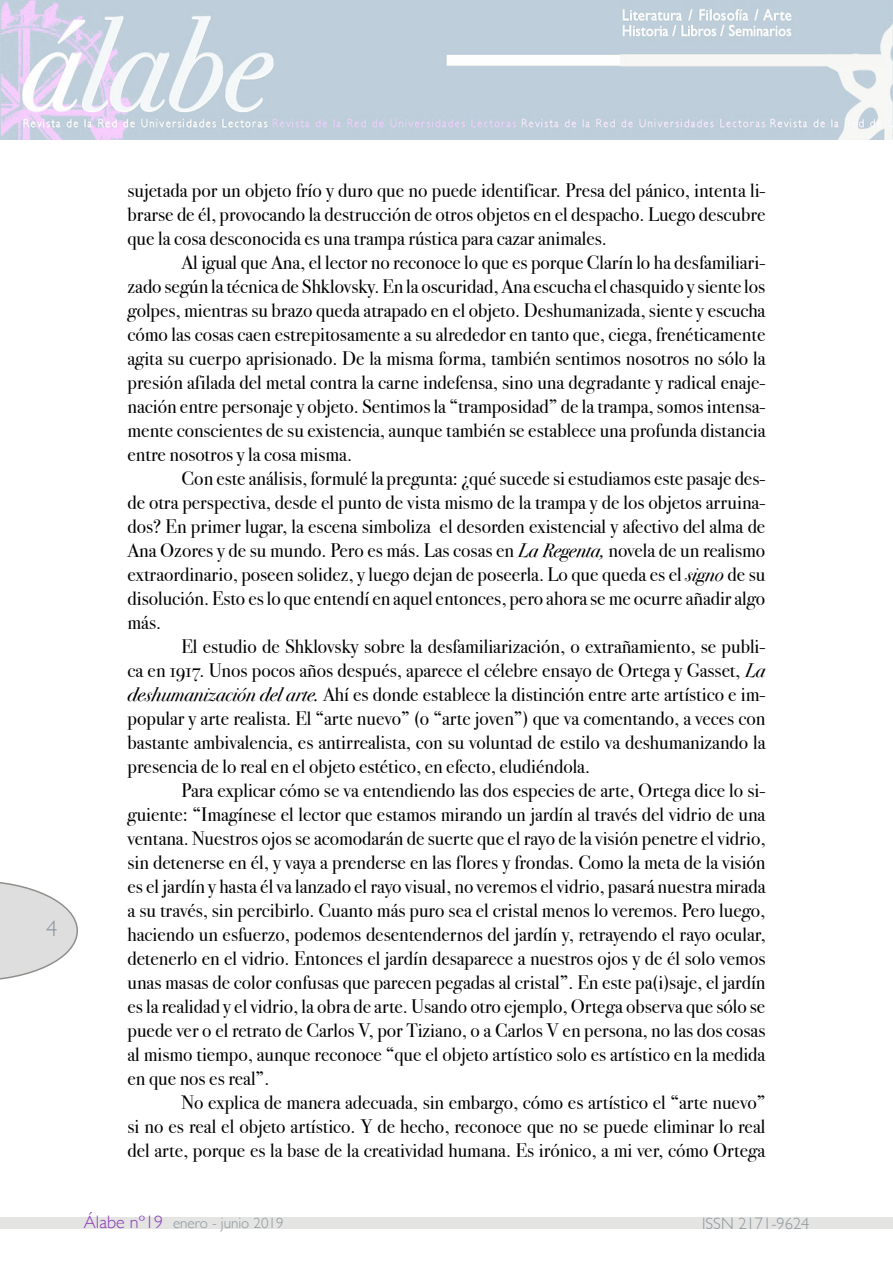
<style>
.page{position:relative;width:893px;height:1263px;background:#fff}
.page>*{position:absolute;margin:0;border:0;box-sizing:border-box;transform-origin:0 0}
.t1{font:300 22.5px "Gill Sans";color:#8a949d}
.t2{font:19.5px/24px "Bodoni Svty Two OSITCTT Book";color:#000;text-align:justify}
.t3{font:300 16.5px "Gill Sans";color:#8c959c}
.t4{font:300 15px "Gill Sans";color:#8c959c}
.s1{font-family:"Bodoni Svty Two OSITCTT Book It"}
.s2{font-size:18px;color:#893ab6}
</style>
<div class="page">
<svg style="left:0;top:882px;width:78px;height:98px"></svg>
<div style="left:0;top:1218px;width:893px;height:11px;background:#e4e4e3"></div>
<img style="left:0;top:0;width:893px;height:139px">
<p class="t1" style="left:46px;top:911px;width:13px">4</p>
<p class="t2" style="left:128px;top:178px;width:639px">sujetada por un objeto frío y duro que no puede identificar. Presa del pánico, intenta li&shy;brarse de él, provocando la destrucción de otros objetos en el despacho. Luego descubre que la cosa desconocida es una trampa rústica para cazar animales.</p>
<p class="t2" style="left:128px;top:250px;width:639px;text-indent:54px">Al igual que Ana, el lector no reconoce lo que es porque Clarín lo ha desfamiliari&shy;zado según la técnica de Shklovsky. En la oscuridad, Ana escucha el chasquido y siente los golpes, mientras su brazo queda atrapado en el objeto. Deshumanizada, siente y escucha cómo las cosas caen estrepitosamente a su alrededor en tanto que, ciega, frenéticamente agita su cuerpo aprisionado. De la misma forma, también sentimos nosotros no sólo la presión afilada del metal contra la carne indefensa, sino una degradante y radical enaje&shy;nación entre personaje y objeto. Sentimos la “tramposidad” de la trampa, somos intensa&shy;mente conscientes de su existencia, aunque también se establece una profunda distancia entre nosotros y la cosa misma.</p>
<p class="t2" style="left:128px;top:466px;width:639px;text-indent:54px">Con este análisis, formulé la pregunta: ¿qué sucede si estudiamos este pasaje des&shy;de otra perspectiva, desde el punto de vista mismo de la trampa y de los objetos arruina&shy;dos? En primer lugar, la escena simboliza el desorden existencial y afectivo del alma de Ana Ozores y de su mundo. Pero es más. Las cosas en <span class="s1">La Regenta,</span> novela de un realismo extraordinario, poseen solidez, y luego dejan de poseerla. Lo que queda es el <span class="s1">signo</span> de su disolución. Esto es lo que entendí en aquel entonces, pero ahora se me ocurre añadir algo más.</p>
<p class="t2" style="left:128px;top:634px;width:639px;text-indent:54px">El estudio de Shklovsky sobre la desfamiliarización, o extrañamiento, se publi&shy;ca en 1917. Unos pocos años después, aparece el célebre ensayo de Ortega y Gasset, <span class="s1">La deshumanización del arte.</span> Ahí es donde establece la distinción entre arte artístico e im&shy;popular y arte realista. El “arte nuevo” (o “arte joven”) que va comentando, a veces con bastante ambivalencia, es antirrealista, con su voluntad de estilo va deshumanizando la presencia de lo real en el objeto estético, en efecto, eludiéndola.</p>
<p class="t2" style="left:128px;top:778px;width:639px;text-indent:54px">Para explicar cómo se va entendiendo las dos especies de arte, Ortega dice lo si&shy;guiente: “Imagínese el lector que estamos mirando un jardín al través del vidrio de una ventana. Nuestros ojos se acomodarán de suerte que el rayo de la visión penetre el vidrio, sin detenerse en él, y vaya a prenderse en las flores y frondas. Como la meta de la visión es el jardín y hasta él va lanzado el rayo visual, no veremos el vidrio, pasará nuestra mirada a su través, sin percibirlo. Cuanto más puro sea el cristal menos lo veremos. Pero luego, haciendo un esfuerzo, podemos desentendernos del jardín y, retrayendo el rayo ocular, detenerlo en el vidrio. Entonces el jardín desaparece a nuestros ojos y de él solo vemos unas masas de color confusas que parecen pegadas al cristal”. En este pa(i)saje, el jardín es la realidad y el vidrio, la obra de arte. Usando otro ejemplo, Ortega observa que sólo se puede ver o el retrato de Carlos V, por Tiziano, o a Carlos V en persona, no las dos cosas al mismo tiempo, aunque reconoce “que el objeto artístico solo es artístico en la medida en que nos es real”.</p>
<p class="t2" style="left:128px;top:1090px;width:639px;text-indent:54px">No explica de manera adecuada, sin embargo, cómo es artístico el “arte nuevo” si no es real el objeto artístico. Y de hecho, reconoce que no se puede eliminar lo real del arte, porque es la base de la creatividad humana. Es irónico, a mi ver, cómo Ortega</p>
<p class="t4" style="left:84px;top:1211px;width:201px"><span class="s2">Álabe nº19</span> enero - junio 2019</p>
<p class="t3" style="left:702px;top:1211px;width:109px">ISSN 2171-9624</p>
</div>
